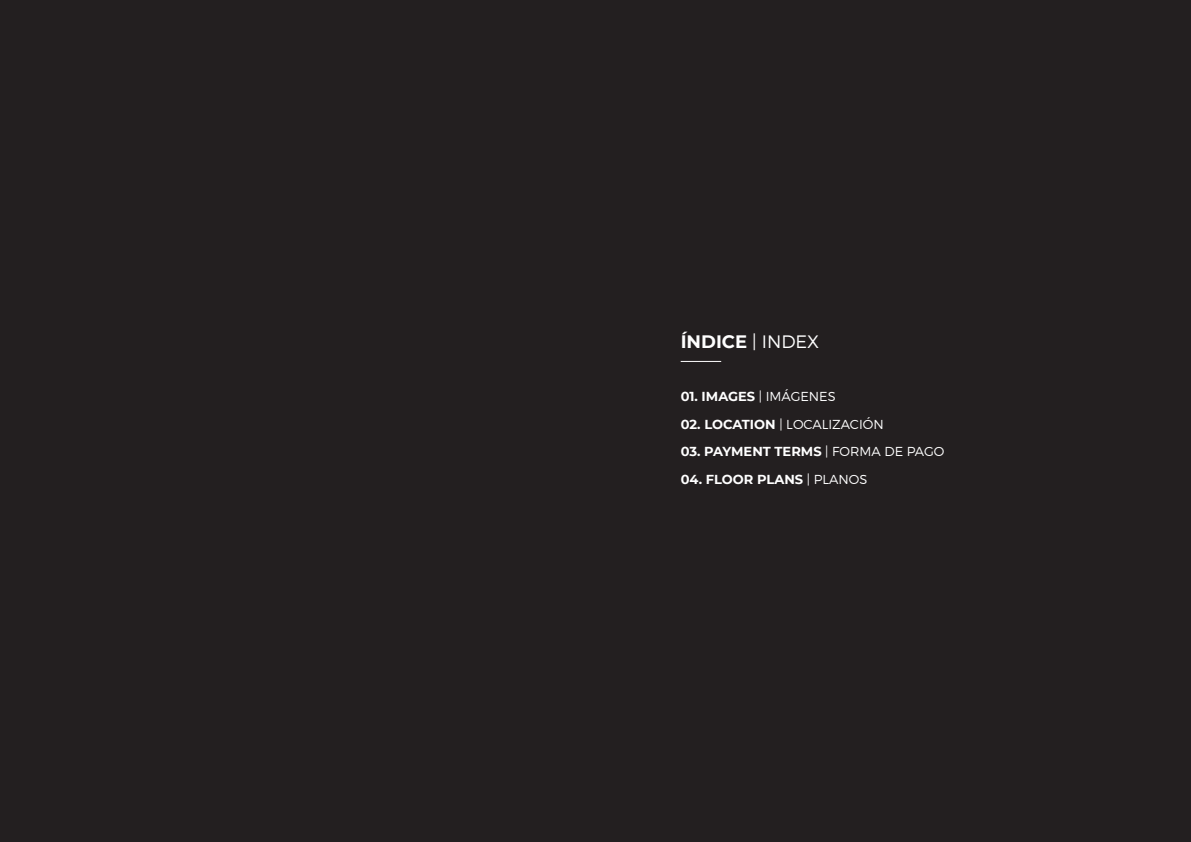
<style>
.page{position:relative;width:1191px;height:842px;background:#231f20}
.page>*{position:absolute;margin:0;border:0;box-sizing:border-box;transform-origin:0 0}
.t1{font:700 18px "Montserrat";color:#fff}
.t2{font:700 13px "Montserrat";color:#fff}
.t3{font:300 13px "Montserrat";color:#fff}
.s1{font-weight:300}
.s2{font-weight:700}
</style>
<div class="page">
<hr style="left:680px;top:361px;width:41px;height:1px;background:#fff">
<h1 class="t1" style="left:680px;top:329px;width:140px">ÍNDICE <span class="s1">| INDEX</span></h1>
<p class="t2" style="left:680px;top:387px;width:156px">01. IMAGES <span class="s1">| IMÁGENES</span></p>
<p class="t3" style="left:680px;top:416px;width:205px"><span class="s2">02. LOCATION</span> | LOCALIZACIÓN</p>
<p class="t2" style="left:680px;top:442px;width:265px">03. PAYMENT TERMS <span class="s1">| FORMA DE PAGO</span></p>
<p class="t2" style="left:680px;top:470px;width:188px">04. FLOOR PLANS <span class="s1">| PLANOS</span></p>
</div>
